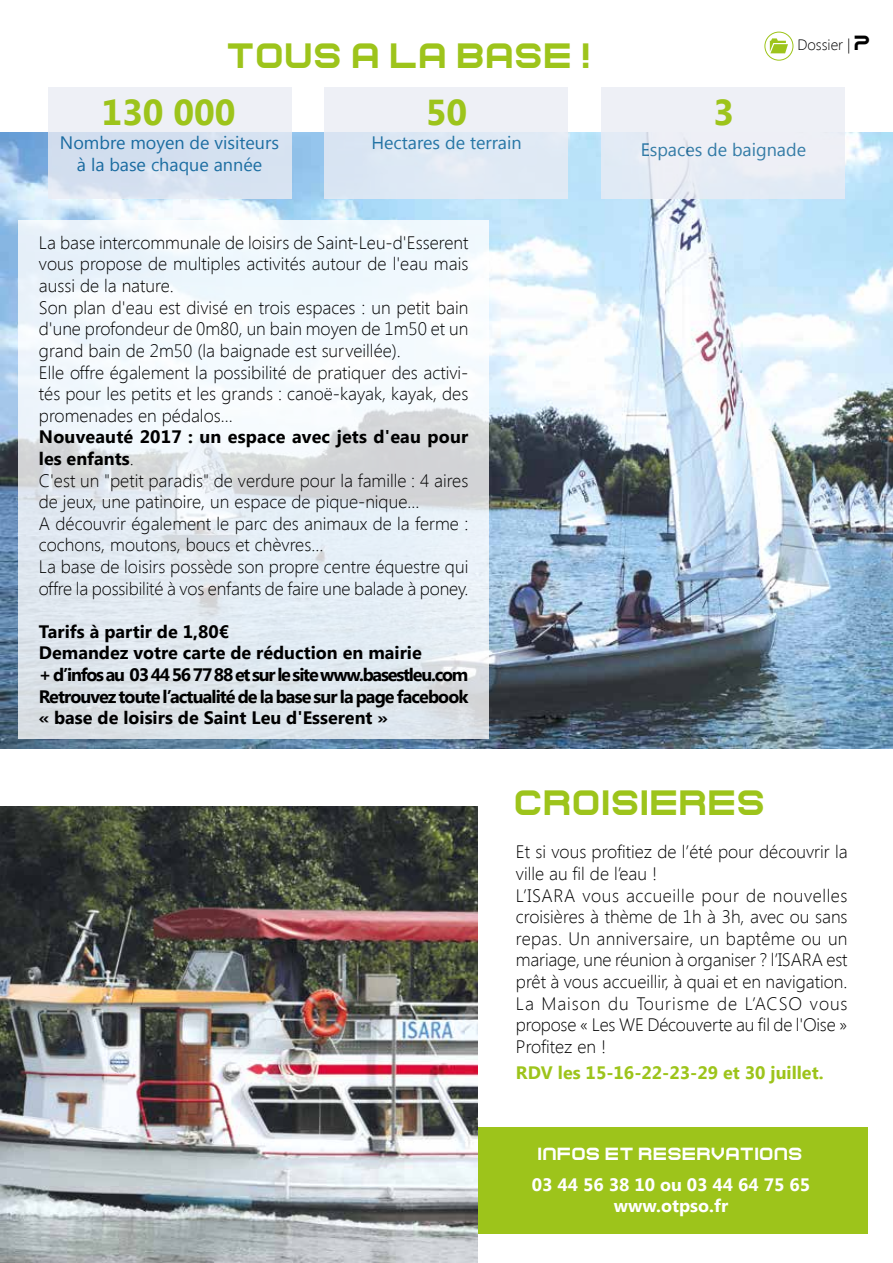
<style>
.page{position:relative;width:893px;height:1263px;background:#fff}
.page>*{position:absolute;margin:0;border:0;box-sizing:border-box;transform-origin:0 0}
.t1{font:36px "Curvert";color:#9dc41b}
.t2{font:700 36px "Segoe UI";color:#9dc41b}
.t3{font:300 18px/21.6px "Segoe UI";color:#000}
.t4{font:700 18px/21.6px "Segoe UI";letter-spacing:-.05em;color:#000}
.t5{font:18px/21.6px "Segoe UI";color:#005a90;text-align:center}
.t6{font:700 18px/21.6px "Segoe UI";color:#fff;text-align:center}
.t7{font:700 18px "Segoe UI";color:#9dc41b}
.t8{font:18px "Curvert";color:#fff}
.t9{font:300 15px "Segoe UI";color:#000}
.s1{font-family:"Curvert";font-weight:400;font-size:21px}
.s2{font-weight:700}
</style>
<div class="page">
<img style="left:0;top:133px;width:893px;height:616px">
<svg style="left:19px;top:220px;width:470px;height:518px"></svg>
<svg style="left:48px;top:87px;width:243px;height:111px;background:#dfe7f2"></svg>
<div style="left:325px;top:87px;width:243px;height:111px;background:linear-gradient(to right,#e2eaf4,#e7edf6)"></div>
<div style="left:602px;top:87px;width:243px;height:111px;background:#eaecf4"></div>
<div style="left:475px;top:1127px;width:392px;height:106px;background:#9dc41b"></div>
<img style="left:0;top:806px;width:478px;height:457px">
<svg style="left:770px;top:38px;width:18px;height:15px"></svg>
<div style="left:765px;top:32px;width:28px;height:28px;border:1px solid #9dc418;border-radius:50%"></div>
<h1 class="t1" style="left:228px;top:40px;width:366px">TOUS A LA BASE !</h1>
<h1 class="t2" style="left:101px;top:86px;width:136px">130 000</h1>
<h1 class="t2" style="left:426px;top:86px;width:43px">50</h1>
<h1 class="t2" style="left:713px;top:86px;width:22px">3</h1>
<p class="t9" style="left:797px;top:34px;width:76px">Dossier | <span class="s1">7</span></p>
<p class="t5" style="left:60px;top:131px;width:221px">Nombre moyen de visiteurs à la base chaque année</p>
<p class="t5" style="left:371px;top:131px;width:152px">Hectares de terrain</p>
<p class="t5" style="left:641px;top:138px;width:167px">Espaces de baignade</p>
<p class="t3" style="left:39px;top:231px;width:431px">La base intercommunale de loisirs de Saint-Leu-d'Esserent vous propose de multiples activités autour de l'eau mais aussi de la nature.<br>Son plan d'eau est divisé en trois espaces : un petit bain d'une profondeur de 0m80, un bain moyen de 1m50 et un grand bain de 2m50 (la baignade est surveillée).<br>Elle offre également la possibilité de pratiquer des activi&shy;tés pour les petits et les grands : canoë-kayak, kayak, des promenades en pédalos…</p>
<p class="t3" style="left:39px;top:425px;width:431px"><span class="s2">Nouveauté 2017 : un espace avec jets d'eau pour les enfants</span>.<br>C'est un "petit paradis" de verdure pour la famille : 4 aires de jeux, une patinoire, un espace de pique-nique…<br>A découvrir également le parc des animaux de la ferme : cochons, moutons, boucs et chèvres...<br>La base de loisirs possède son propre centre équestre qui offre la possibilité à vos enfants de faire une balade à poney.</p>
<p class="t4" style="left:39px;top:620px;width:431px">Tarifs à partir de 1,80€<br>Demandez votre carte de réduction en mairie<br>+ d’infos au 03 44 56 77 88 et sur le site www.basestleu.com Retrouvez toute l’actualité de la base sur la page facebook « base de loisirs de Saint Leu d'Esserent »</p>
<h1 class="t1" style="left:516px;top:788px;width:253px">CROISIERES</h1>
<p class="t3" style="left:516px;top:841px;width:333px">Et si vous profitiez de l’été pour découvrir la ville au fil de l’eau !<br>L’ISARA vous accueille pour de nouvelles croisières à thème de 1h à 3h, avec ou sans repas. Un anniversaire, un baptême ou un mariage, une réunion à organiser ? l’ISARA est prêt à vous accueillir, à quai et en navigation.<br>La Maison du Tourisme de L’ACSO vous propose « Les WE Découverte au fil de l'Oise » Profitez en !</p>
<p class="t7" style="left:516px;top:1059px;width:309px">RDV les 15-16-22-23-29 et 30 juillet.</p>
<p class="t8" style="left:538px;top:1147px;width:267px">INFOS ET RESERVATIONS</p>
<p class="t6" style="left:532px;top:1172px;width:280px">03 44 56 38 10 ou 03 44 64 75 65 www.otpso.fr</p>
</div>
